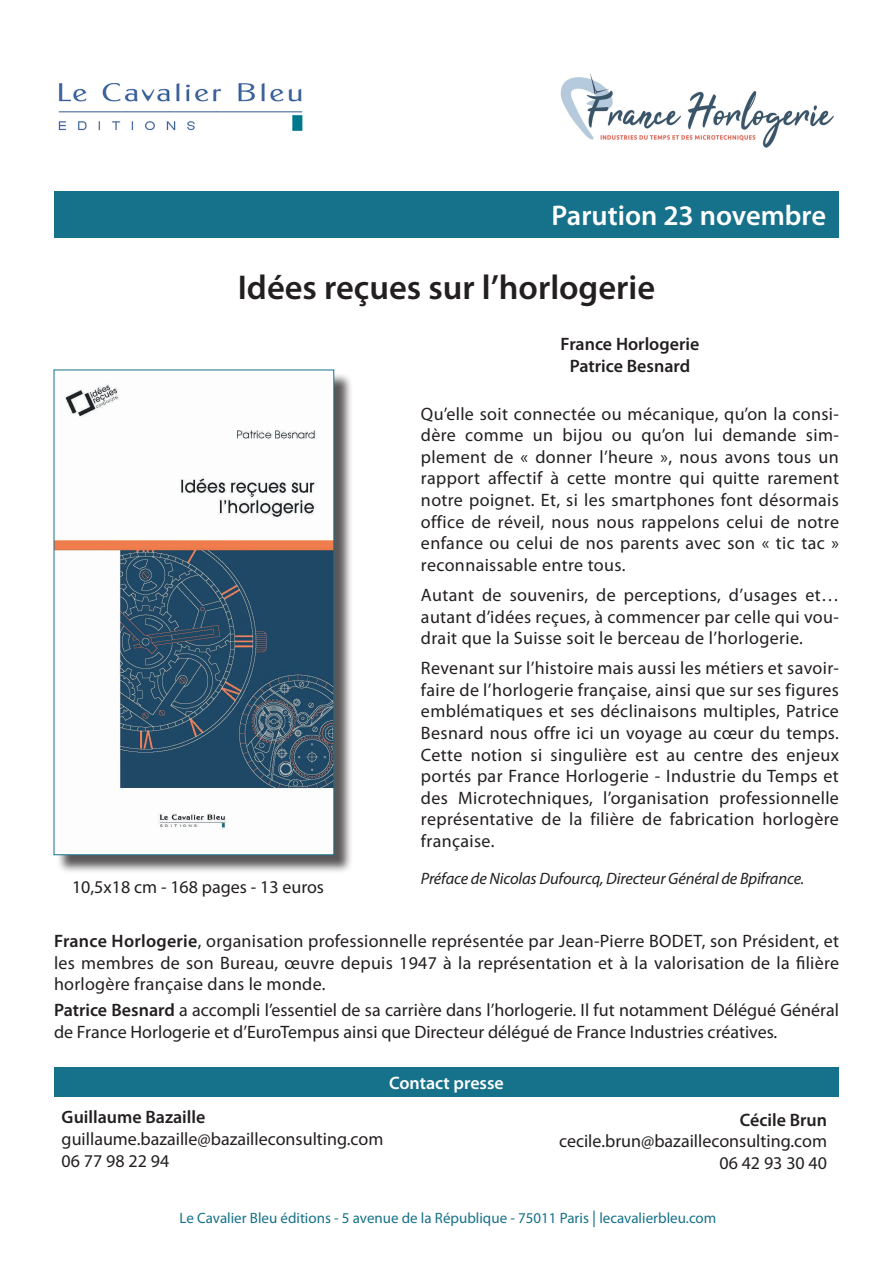
<style>
.page{position:relative;width:893px;height:1263px;background:#fff}
.page>*{position:absolute;margin:0;border:0;box-sizing:border-box;transform-origin:0 0}
.t1{font:600 34.5px "Myriad Pro";color:#231f20}
.t2{font:600 28.5px "Myriad Pro";color:#fff}
.t3{font:18px/21.6px "Myriad Pro";color:#231f20;text-align:justify}
.t4{font:600 18px "Myriad Pro";color:#231f20}
.t5{font:600 18px "Myriad Pro";color:#fff}
.t6{font:italic 16.5px "Myriad Pro";letter-spacing:-.01em;color:#231f20}
.t7{font:15px "Myriad Pro";color:#16718a}
.s1{font-weight:600}
.s2{font-size:16.5px}
</style>
<div class="page">
<img style="left:58px;top:84px;width:245px;height:47px">
<div style="left:54px;top:191px;width:785px;height:47px;background:#16718a"></div>
<div style="left:56px;top:372px;width:297px;height:501px;background:#231f20;opacity:.75"></div>
<img style="left:56px;top:372px;width:276px;height:481px">
<div style="left:54px;top:370px;width:280px;height:485px;border:1px solid #16718a"></div>
<div style="left:54px;top:1067px;width:785px;height:30px;background:#16718a"></div>
<img style="left:560px;top:73px;width:274px;height:75px">
<p class="t2" style="left:552px;top:198px;width:276px">Parution 23 novembre</p>
<p class="t1" style="left:238px;top:266px;width:419px">Idées reçues sur l’horlogerie</p>
<p class="t3" style="left:72px;top:875px;width:254px">10,5x18 cm - 168 pages - 13 euros</p>
<p class="t4" style="left:561px;top:332px;width:140px">France Horlogerie</p>
<p class="t4" style="left:570px;top:354px;width:122px">Patrice Besnard</p>
<p class="t3" style="left:421px;top:402px;width:420px">Qu’elle soit connectée ou mécanique, qu’on la consi&shy;dère comme un bijou ou qu’on lui demande sim&shy;plement de « donner l’heure », nous avons tous un rapport affectif à cette montre qui quitte rarement notre poignet. Et, si les smartphones font désormais office de réveil, nous nous rappelons celui de notre enfance ou celui de nos parents avec son « tic tac » reconnaissable entre tous.</p>
<p class="t3" style="left:421px;top:584px;width:420px">Autant de souvenirs, de perceptions, d’usages et… autant d’idées reçues, à commencer par celle qui vou&shy;drait que la Suisse soit le berceau de l’horlogerie.</p>
<p class="t3" style="left:421px;top:657px;width:420px">Revenant sur l’histoire mais aussi les métiers et savoir&shy;faire de l’horlogerie française, ainsi que sur ses figures emblématiques et ses déclinaisons multiples, Patrice Besnard nous offre ici un voyage au cœur du temps.<br>Cette notion si singulière est au centre des enjeux portés par France Horlogerie - Industrie du Temps et des Microtechniques, l’organisation professionnelle représentative de la filière de fabrication horlogère française.</p>
<p class="t6" style="left:421px;top:868px;width:385px">Préface de Nicolas Dufourcq, Directeur Général de Bpifrance.</p>
<p class="t3" style="left:54px;top:930px;width:787px"><span class="s1">France Horlogerie</span>, organisation professionnelle représentée par Jean-Pierre BODET, son Président, et les membres de son Bureau, œuvre depuis 1947 à la représentation et à la valorisation de la filière horlogère française dans le monde.</p>
<p class="t3" style="left:54px;top:999px;width:786px"><span class="s1">Patrice Besnard</span> a accompli l’essentiel de sa carrière dans l’horlogerie. Il fut notamment Délégué Général de France Horlogerie et d’EuroTempus ainsi que Directeur délégué de France Industries créatives.</p>
<p class="t5" style="left:389px;top:1071px;width:116px">Contact presse</p>
<p class="t4" style="left:62px;top:1106px;width:145px">Guillaume Bazaille</p>
<p class="t3" style="left:62px;top:1128px;width:323px">guillaume.bazaille@bazailleconsulting.com</p>
<p class="t3" style="left:62px;top:1149px;width:109px">06 77 98 22 94</p>
<p class="t4" style="left:740px;top:1108px;width:89px">Cécile Brun</p>
<p class="t3" style="left:559px;top:1130px;width:269px">cecile.brun@bazailleconsulting.com</p>
<p class="t3" style="left:719px;top:1151px;width:109px">06 42 93 30 40</p>
<p class="t7" style="left:180px;top:1209px;width:538px">Le Cavalier Bleu éditions - 5 avenue de la République - 75011 Paris <span class="s2">|</span> lecavalierbleu.com</p>
</div>
